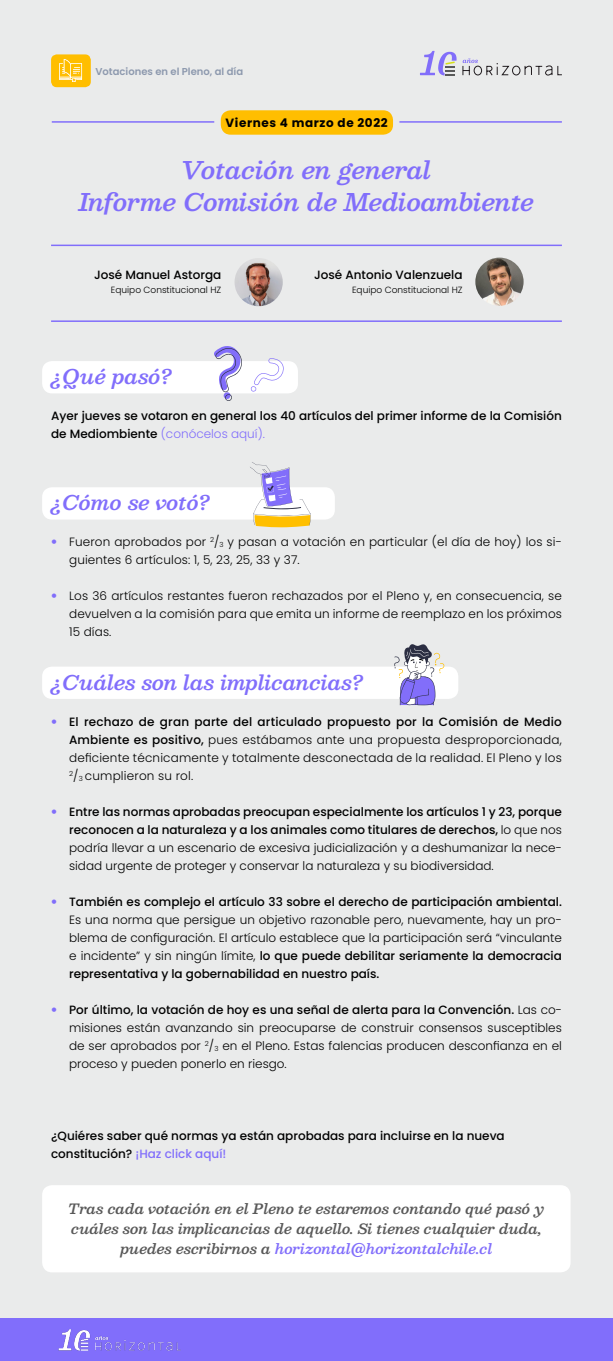
<style>
.page{position:relative;width:613px;height:1361px;background:#fff}
.page>*{position:absolute;margin:0;border:0;box-sizing:border-box;transform-origin:0 0}
.t1{font:italic 600 24px/32px "Besley";letter-spacing:-.015em;color:#816efb;text-align:center}
.t2{font:italic 600 20px "Besley";color:#816efb}
.t3{font:italic 600 14px/20px "Besley";color:#595959;text-align:center}
.t4{font:300 12px/18px "Poppins";letter-spacing:.01em;color:#000;text-align:justify}
.t5{font:500 12px/18px "Poppins";color:#000}
.t6{font:700 12px "Poppins";letter-spacing:.05em;color:#000}
.t7{font:600 10px "Poppins";color:#8d99ae}
.t8{font:300 9px "Poppins";color:#000}
.s1{font-weight:300;color:#816efb}
.s2{font-family:"Officina Serif Std";font-weight:400;color:#816efb}
.s3{font-weight:500}
.s4{color:#816efb}
</style>
<div class="page">
<div style="left:0;top:0;width:612px;height:1321px;background:#eaebeb"></div>
<div style="left:0;top:1318px;width:612px;height:43px;background:#816efb"></div>
<img style="left:58px;top:1329px;width:123px;height:22px">
<div style="left:51px;top:54px;width:40px;height:33px;background:#ffbe00;border-radius:6px"></div>
<svg style="left:59px;top:59px;width:23px;height:23px"></svg>
<svg style="left:462px;top:58px;width:100px;height:18px"></svg>
<svg style="left:420px;top:51px;width:36px;height:24px"></svg>
<div style="left:42px;top:487px;width:292px;height:32px;background:#fff;border-radius:10px"></div>
<svg style="left:250px;top:462px;width:60px;height:65px"></svg>
<div style="left:42px;top:361px;width:256px;height:32px;background:#fff;border-radius:10px"></div>
<svg style="left:250px;top:358px;width:34px;height:33px"></svg>
<svg style="left:214px;top:346px;width:28px;height:55px"></svg>
<div style="left:42px;top:666px;width:416px;height:33px;background:#fff;border-radius:10px"></div>
<svg style="left:394px;top:644px;width:51px;height:62px"></svg>
<div style="left:221px;top:110px;width:172px;height:25px;background:#ffbe00;border-radius:10px"></div>
<hr style="left:51px;top:320px;width:510px;height:2px;background:#816efb">
<hr style="left:51px;top:245px;width:510px;height:1px;background:#816efb">
<hr style="left:52px;top:121px;width:162px;height:2px;background:#816efb">
<hr style="left:399px;top:121px;width:162px;height:2px;background:#816efb">
<div style="left:42px;top:1185px;width:528px;height:87px;background:#fff;border-radius:10px"></div>
<img style="left:234px;top:258px;width:48px;height:48px;border-radius:24px">
<img style="left:475px;top:258px;width:48px;height:48px;border-radius:24px">
<p class="t7" style="left:95px;top:66px;width:149px">Votaciones en el Pleno, al día</p>
<p class="t6" style="left:225px;top:116px;width:164px">Viernes 4 marzo de 2022</p>
<h1 class="t1" style="left:79px;top:154px;width:457px">Votación en general<br>Informe Comisión de Medioambiente</h1>
<p class="t5" style="left:94px;top:266px;width:129px">José Manuel Astorga</p>
<p class="t8" style="left:111px;top:284px;width:112px">Equipo Constitucional HZ</p>
<p class="t5" style="left:314px;top:266px;width:150px">José Antonio Valenzuela</p>
<p class="t8" style="left:352px;top:284px;width:112px">Equipo Constitucional HZ</p>
<h2 class="t2" style="left:51px;top:362px;width:122px">¿Qué pasó?</h2>
<p class="t5" style="left:51px;top:406px;width:512px">Ayer jueves se votaron en general los 40 artículos del primer informe de la Comisión de Mediombiente <span class="s1">(conócelos aquí).</span></p>
<h2 class="t2" style="left:51px;top:488px;width:160px">¿Cómo se votó?</h2>
<p class="t4" style="left:69px;top:532px;width:494px;text-indent:-18px"><span class="s2">•</span> Fueron aprobados por <sup>2</sup>/<sub>3</sub> y pasan a votación en particular (el día de hoy) los si&shy;guientes 6 artículos: 1, 5, 23, 25, 33 y 37.</p>
<p class="t4" style="left:69px;top:586px;width:494px;text-indent:-18px"><span class="s2">•</span> Los 36 artículos restantes fueron rechazados por el Pleno y, en consecuencia, se devuelven a la comisión para que emita un informe de reemplazo en los próximos 15 días.</p>
<h2 class="t2" style="left:51px;top:668px;width:314px">¿Cuáles son las implicancias?</h2>
<p class="t4" style="left:69px;top:712px;width:494px;text-indent:-18px"><span class="s2">•</span> <span class="s3">El rechazo de gran parte del articulado propuesto por la Comisión de Medio Ambiente es positivo,</span> pues estábamos ante una propuesta desproporcionada, deficiente técnicamente y totalmente desconectada de la realidad. El Pleno y los <sup>2</sup>/<sub>3</sub> cumplieron su rol.</p>
<p class="t4" style="left:69px;top:802px;width:494px;text-indent:-18px"><span class="s2">•</span> <span class="s3">Entre las normas aprobadas preocupan especialmente los artículos 1 y 23, porque reconocen a la naturaleza y a los animales como titulares de derechos,</span> lo que nos podría llevar a un escenario de excesiva judicialización y a deshumanizar la nece&shy;sidad urgente de proteger y conservar la naturaleza y su biodiversidad.</p>
<p class="t4" style="left:69px;top:892px;width:494px;text-indent:-18px"><span class="s2">•</span> <span class="s3">También es complejo el artículo 33 sobre el derecho de participación ambiental.<br></span>Es una norma que persigue un objetivo razonable pero, nuevamente, hay un pro&shy;blema de configuración. El artículo establece que la participación será “vinculante e incidente” y sin ningún límite, <span class="s3">lo que puede debilitar seriamente la democracia representativa y la gobernabilidad en nuestro país.</span></p>
<p class="t4" style="left:69px;top:1000px;width:494px;text-indent:-18px"><span class="s2">•</span> <span class="s3">Por último, la votación de hoy es una señal de alerta para la Convención.</span> Las co&shy;misiones están avanzando sin preocuparse de construir consensos susceptibles de ser aprobados por <sup>2</sup>/<sub>3</sub> en el Pleno. Estas falencias producen desconfianza en el proceso y pueden ponerlo en riesgo.</p>
<p class="t5" style="left:51px;top:1126px;width:455px">¿Quiéres saber qué normas ya están aprobadas para incluirse en la nueva constitución? <span class="s4">¡Haz click aquí!</span></p>
<p class="t3" style="left:68px;top:1198px;width:477px">Tras cada votación en el Pleno te estaremos contando qué pasó y cuáles son las implicancias de aquello. Si tienes cualquier duda, puedes escribirnos a <span class="s4">horizontal@horizontalchile.cl</span></p>
</div>
